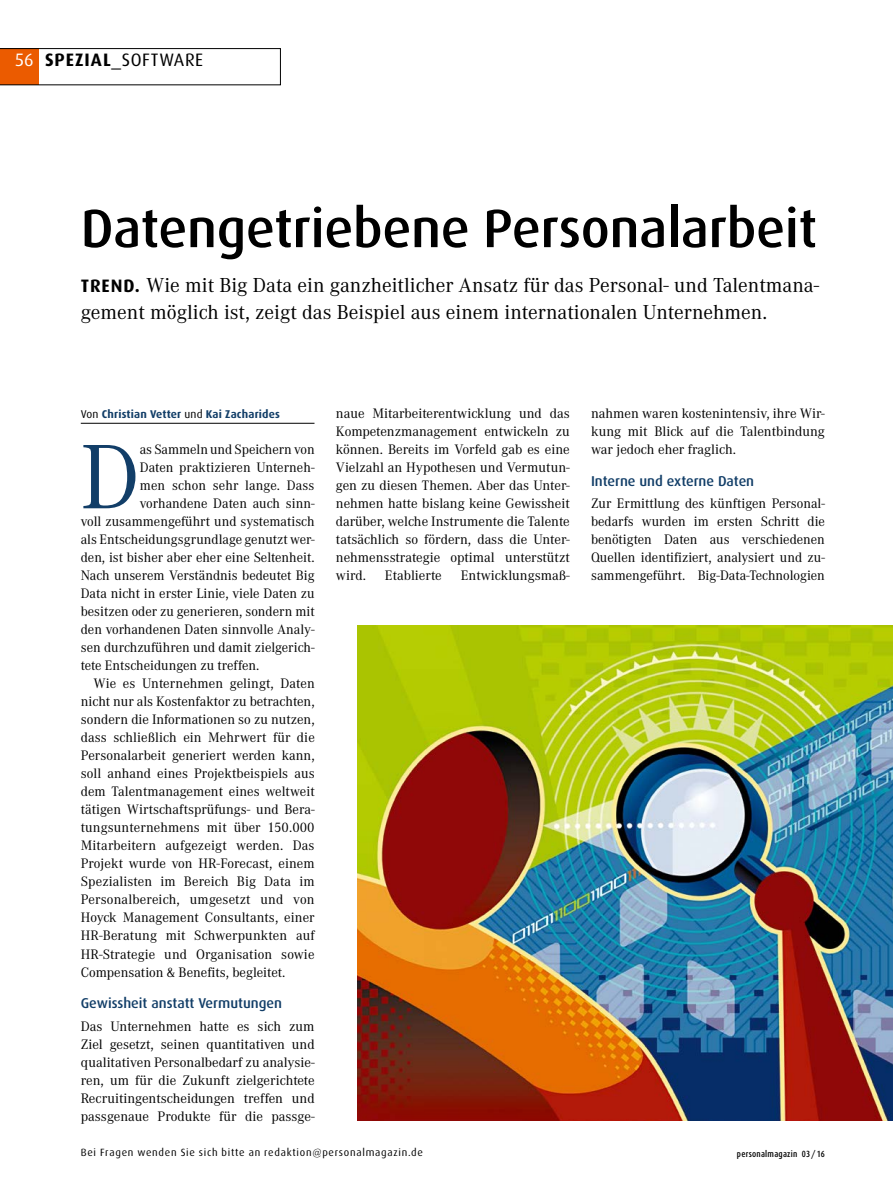
<style>
.page{position:relative;width:893px;height:1191px;background:#fff}
.page>*{position:absolute;margin:0;border:0;box-sizing:border-box;transform-origin:0 0}
.t1{font:94.8px "Corporate A";color:#123e68}
.t2{font:500 54px "Dax";letter-spacing:-.005em;color:#000}
.t3{font:21px/27px "Corporate A";color:#000}
.t4{font:18px "Dax";letter-spacing:.03em;color:#000}
.t5{font:14.25px/18px "Corporate A";color:#000;text-align:justify}
.t6{font:500 14.25px "Dax";color:#123e68}
.t7{font:700 11.25px "Dax";letter-spacing:.015em;color:#123e68}
.t8{font:10.5px "Dax";letter-spacing:.07em;color:#000}
.t9{font:500 9px "Dax Condensed";letter-spacing:.025em;color:#000}
.s1{color:#fff}
.s2{font-weight:700}
.s3{font-family:"Dax";font-weight:700;font-size:18px}
.s4{font-weight:400;color:#000}
</style>
<div class="page">
<svg style="left:0;top:48px;width:281px;height:37px"></svg>
<hr style="left:81px;top:423px;width:233px;height:1px;background:#000">
<img style="left:357px;top:625px;width:536px;height:495px">
<p class="t4" style="left:15px;top:50px;width:190px"><span class="s1">56</span> <span class="s2">SPEZIAL</span>_SOFTWARE</p>
<h2 class="t2" style="left:81px;top:197px;width:738px">Datengetriebene Personalarbeit</h2>
<h3 class="t3" style="left:81px;top:272px;width:740px"><span class="s3">TREND.</span> Wie mit Big Data ein ganzheitlicher Ansatz für das Personal- und Talentmana&shy;gement möglich ist, zeigt das Beispiel aus einem internationalen Unternehmen.</h3>
<p class="t7" style="left:81px;top:408px;width:201px"><span class="s4">Von</span> Christian Vetter <span class="s4">und</span> Kai Zacharides</p>
<h1 class="t1" style="left:81px;top:425px;width:61px">D</h1>
<p class="t5" style="left:140px;top:441px;width:176px">as Sammeln und Speichern von</p>
<p class="t5" style="left:140px;top:459px;width:176px">Daten praktizieren Unterneh-</p>
<p class="t5" style="left:140px;top:477px;width:176px">men schon sehr lange. Dass</p>
<p class="t5" style="left:140px;top:495px;width:176px">vorhandene Daten auch sinn-</p>
<p class="t5" style="left:81px;top:513px;width:235px">voll zusammengeführt und systematisch</p>
<p class="t5" style="left:81px;top:531px;width:235px">als Entscheidungsgrundlage genutzt wer-</p>
<p class="t5" style="left:81px;top:549px;width:235px">den, ist bisher aber eher eine Seltenheit.</p>
<p class="t5" style="left:81px;top:567px;width:235px">Nach unserem Verständnis bedeutet Big</p>
<p class="t5" style="left:81px;top:585px;width:235px">Data nicht in erster Linie, viele Daten zu</p>
<p class="t5" style="left:81px;top:603px;width:235px">besitzen oder zu generieren, sondern mit</p>
<p class="t5" style="left:81px;top:621px;width:235px">den vorhandenen Daten sinnvolle Analy-</p>
<p class="t5" style="left:81px;top:639px;width:235px">sen durchzuführen und damit zielgerich-</p>
<p class="t5" style="left:81px;top:657px;width:180px">tete Entscheidungen zu treffen.</p>
<p class="t5" style="left:94px;top:675px;width:223px">Wie es Unternehmen gelingt, Daten</p>
<p class="t5" style="left:81px;top:693px;width:235px">nicht nur als Kostenfaktor zu betrachten,</p>
<p class="t5" style="left:81px;top:711px;width:235px">sondern die Informationen so zu nutzen,</p>
<p class="t5" style="left:81px;top:729px;width:235px">dass schließlich ein Mehrwert für die</p>
<p class="t5" style="left:81px;top:747px;width:235px">Personalarbeit generiert werden kann,</p>
<p class="t5" style="left:81px;top:765px;width:235px">soll anhand eines Projektbeispiels aus</p>
<p class="t5" style="left:81px;top:783px;width:235px">dem Talentmanagement eines weltweit</p>
<p class="t5" style="left:81px;top:801px;width:235px">tätigen Wirtschaftsprüfungs- und Bera-</p>
<p class="t5" style="left:81px;top:819px;width:235px">tungsunternehmens mit über 150.000</p>
<p class="t5" style="left:81px;top:837px;width:235px">Mitarbeitern aufgezeigt werden. Das</p>
<p class="t5" style="left:81px;top:855px;width:235px">Projekt wurde von HR-Forecast, einem</p>
<p class="t5" style="left:81px;top:873px;width:235px">Spezialisten im Bereich Big Data im</p>
<p class="t5" style="left:81px;top:891px;width:235px">Personalbereich, umgesetzt und von</p>
<p class="t5" style="left:81px;top:909px;width:235px">Hoyck Management Consultants, einer</p>
<p class="t5" style="left:81px;top:927px;width:235px">HR-Beratung mit Schwerpunkten auf</p>
<p class="t5" style="left:81px;top:945px;width:235px">HR-Strategie und Organisation sowie</p>
<p class="t5" style="left:81px;top:963px;width:206px">Compensation &amp; Benefits, begleitet.</p>
<p class="t6" style="left:81px;top:995px;width:203px">Gewissheit anstatt Vermutungen</p>
<p class="t5" style="left:81px;top:1017px;width:235px">Das Unternehmen hatte es sich zum Ziel gesetzt, seinen quantitativen und qualitativen Personalbedarf zu analysie&shy;ren, um für die Zukunft zielgerichtete Recruitingentscheidungen treffen und passgenaue Produkte für die passge-</p>
<p class="t5" style="left:336px;top:405px;width:235px">naue Mitarbeiterentwicklung und das Kompetenzmanagement entwickeln zu können. Bereits im Vorfeld gab es eine Vielzahl an Hypothesen und Vermutun&shy;gen zu diesen Themen. Aber das Unter&shy;nehmen hatte bislang keine Gewissheit darüber, welche Instrumente die Talente tatsächlich so fördern, dass die Unter&shy;nehmensstrategie optimal unterstützt wird.</p>
<p class="t5" style="left:385px;top:567px;width:58px">Etablierte</p>
<p class="t5" style="left:461px;top:567px;width:111px">Entwicklungsmaß-</p>
<p class="t8" style="left:81px;top:1146px;width:344px">Bei Fragen wenden Sie sich bitte an redaktion@personalmagazin.de</p>
<p class="t5" style="left:591px;top:405px;width:235px">nahmen waren kostenintensiv, ihre Wir&shy;kung mit Blick auf die Talentbindung war jedoch eher fraglich.</p>
<p class="t6" style="left:591px;top:472px;width:165px">Interne und externe Daten</p>
<p class="t5" style="left:591px;top:495px;width:235px">Zur Ermittlung des künftigen Personal&shy;bedarfs wurden im ersten Schritt die benötigten Daten aus verschiedenen Quellen identifiziert, analysiert und zu&shy;sammengeführt. Big-Data-Technologien</p>
<p class="t9" style="left:737px;top:1148px;width:89px">personalmagazin 03/16</p>
</div>
